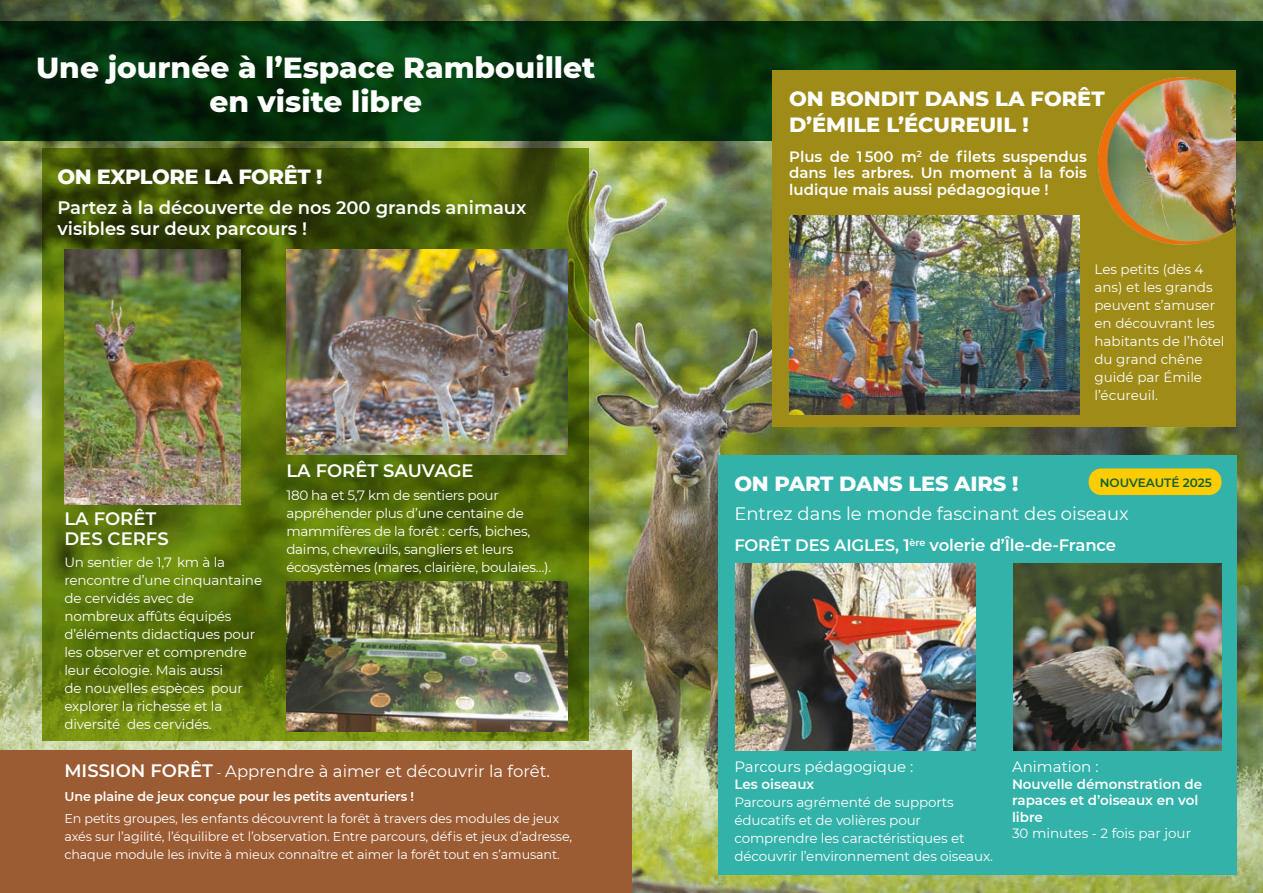
<style>
.page{position:relative;width:1263px;height:893px;background:#fff}
.page>*{position:absolute;margin:0;border:0;box-sizing:border-box;transform-origin:0 0}
.t1{font:800 29.55px/34.5px "Montserrat";color:#fff;text-align:center}
.t2{font:800 21px/25.5px "Montserrat";letter-spacing:-.01em;color:#fff}
.t3{font:600 18px/21px "Montserrat";color:#fff}
.t4{font:18px "Montserrat";color:#fff}
.t5{font:16.5px "Montserrat";color:#fff}
.t6{font:600 16.5px "Montserrat";letter-spacing:-.01em;color:#fff}
.t7{font:600 15px/16.5px "Montserrat";color:#fff;text-align:justify}
.t8{font:15px "Montserrat";color:#fff}
.t9{font:13.5px/18px "Montserrat";letter-spacing:-.01em;color:#fff}
.t10{font:600 13.5px/16.5px "Montserrat";color:#fff}
.t11{font:12.75px/18px "Montserrat";letter-spacing:-.01em;color:#fff}
.t12{font:600 12.75px "Montserrat";letter-spacing:-.01em;color:#fff}
.t13{font:600 12px "Montserrat";color:#0a6131}
.s1{font-weight:600;font-size:18px}
.s2{font-size:13.5px}
</style>
<div class="page">
<img style="left:0;top:0;width:1263px;height:893px">
<svg style="left:43px;top:148px;width:546px;height:593px;background:#526a09"></svg>
<img style="left:64px;top:250px;width:177px;height:254px">
<img style="left:286px;top:250px;width:281px;height:205px">
<svg style="left:0;top:21px;width:1263px;height:119px;background:#04320d"></svg>
<div style="left:0;top:750px;width:631px;height:143px;background:#9b5b33"></div>
<div style="left:718px;top:455px;width:518px;height:420px;background:#32b2a9"></div>
<div style="left:772px;top:70px;width:464px;height:357px;background:#9e8b18"></div>
<img style="left:789px;top:215px;width:290px;height:199px">
<img style="left:1014px;top:563px;width:207px;height:187px">
<img style="left:735px;top:563px;width:240px;height:187px">
<div style="left:1089px;top:468px;width:132px;height:27px;background:#fc0;border-radius:13px"></div>
<img style="left:286px;top:581px;width:281px;height:150px">
<img style="left:1098px;top:77px;width:138px;height:168px">
<h1 class="t1" style="left:36px;top:48px;width:561px">Une journée à l’Espace Rambouillet en visite libre</h1>
<h2 class="t2" style="left:57px;top:163px;width:266px">ON EXPLORE LA FORÊT !</h2>
<h3 class="t3" style="left:57px;top:196px;width:471px">Partez à la découverte de nos 200 grands animaux visibles sur deux parcours !</h3>
<h3 class="t3" style="left:64px;top:508px;width:106px;line-height:19.5px">LA FORÊT<br>DES CERFS</h3>
<p class="t9" style="left:64px;top:553px;width:199px">Un sentier de 1,7 km à la rencontre d’une cinquantaine de cervidés avec de nombreux affûts équipés d’éléments didactiques pour les observer et comprendre leur écologie. Mais aussi<br>de nouvelles espèces pour explorer la richesse et la diversité des cervidés.</p>
<h3 class="t3" style="left:286px;top:460px;width:189px">LA FORÊT SAUVAGE</h3>
<p class="t9" style="left:286px;top:485px;width:266px">180 ha et 5,7 km de sentiers pour appréhender plus d’une centaine de mammifères de la forêt : cerfs, biches, daims, chevreuils, sangliers et leurs écosystèmes (mares, clairière, boulaies…).</p>
<p class="t5" style="left:64px;top:760px;width:487px"><span class="s1">MISSION FORÊT</span> <span class="s2">-</span> Apprendre à aimer et découvrir la forêt.</p>
<p class="t12" style="left:64px;top:787px;width:351px">Une plaine de jeux conçue pour les petits aventuriers !</p>
<p class="t11" style="left:64px;top:809px;width:509px">En petits groupes, les enfants découvrent la forêt à travers des modules de jeux axés sur l’agilité, l’équilibre et l’observation. Entre parcours, défis et jeux d’adresse, chaque module les invite à mieux connaître et aimer la forêt tout en s’amusant.</p>
<h2 class="t2" style="left:789px;top:85px;width:317px">ON BONDIT DANS LA FORÊT<br>D’ÉMILE L’ÉCUREUIL !</h2>
<p class="t7" style="left:789px;top:148px;width:299px">Plus de 1 500 m<sup>2</sup> de filets suspendus dans les arbres. Un moment à la fois ludique mais aussi pédagogique !</p>
<p class="t9" style="left:1094px;top:260px;width:132px">Les petits (dès 4 ans) et les grands peuvent s’amuser en découvrant les habitants de l’hôtel du grand chêne guidé par Émile l’écureuil.</p>
<h2 class="t2" style="left:734px;top:470px;width:286px">ON PART DANS LES AIRS !</h2>
<h3 class="t4" style="left:734px;top:502px;width:396px">Entrez dans le monde fascinant des oiseaux</h3>
<p class="t13" style="left:1100px;top:474px;width:114px">NOUVEAUTÉ 2025</p>
<p class="t6" style="left:734px;top:534px;width:383px">FORÊT DES AIGLES, 1<sup>ère</sup> volerie d’Île-de-France</p>
<p class="t8" style="left:734px;top:757px;width:180px">Parcours pédagogique :</p>
<p class="t10" style="left:734px;top:775px;width:81px">Les oiseaux</p>
<p class="t9" style="left:734px;top:793px;width:260px">Parcours agrémenté de supports éducatifs et de volières pour comprendre les caractéristiques et découvrir l’environnement des oiseaux.</p>
<p class="t8" style="left:1012px;top:757px;width:88px">Animation :</p>
<p class="t10" style="left:1012px;top:775px;width:192px">Nouvelle démonstration de rapaces et d’oiseaux en vol libre</p>
<p class="t9" style="left:1012px;top:824px;width:181px">30 minutes - 2 fois par jour</p>
</div>
